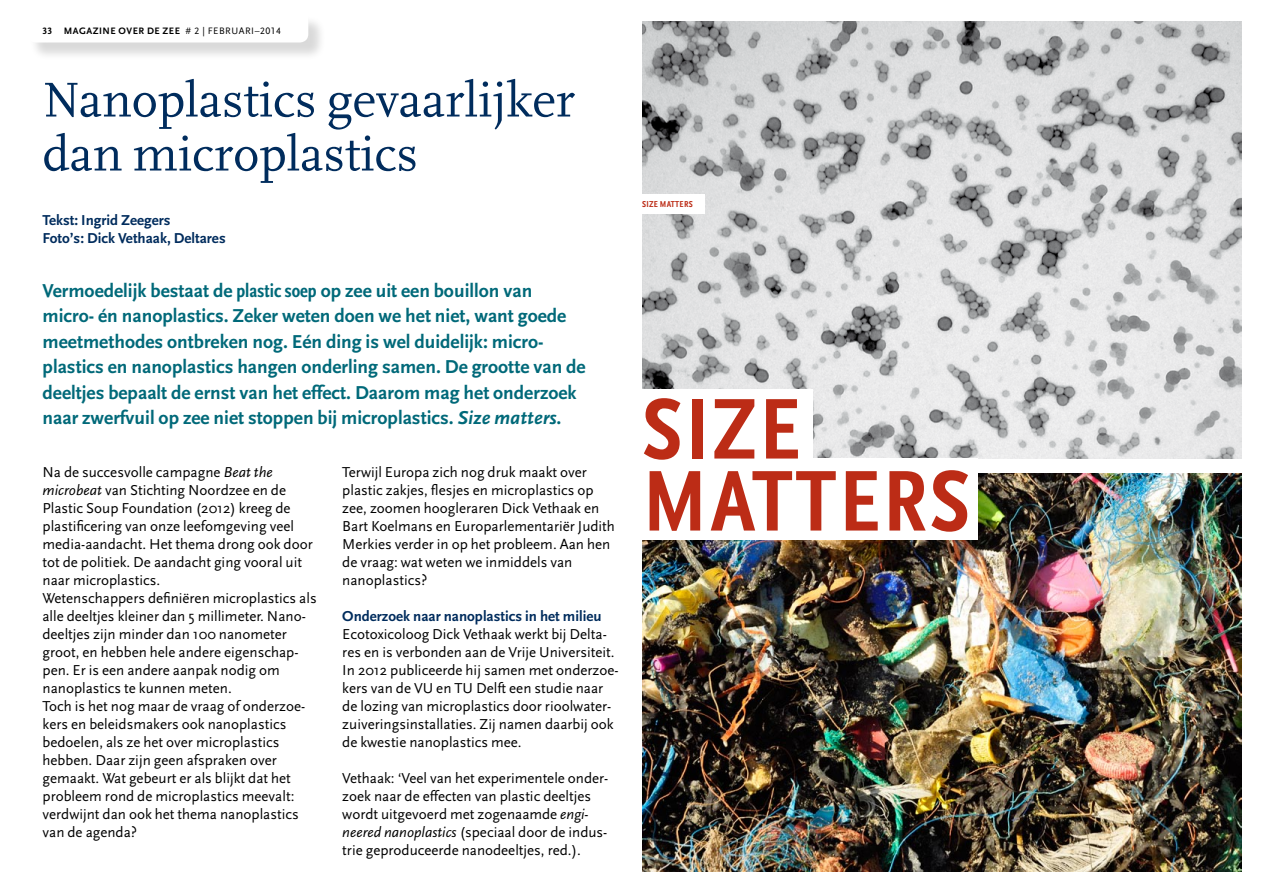
<style>
.page{position:relative;width:1263px;height:893px;background:#fff}
.page>*{position:absolute;margin:0;border:0;box-sizing:border-box;transform-origin:0 0}
.bijschrijft_8_12_bol{font:90px "Scala Sans Bold Con";letter-spacing:.03em;color:#bc2c16}
.Hoofdkop_1_34pt{font:51px/54px "Scala";color:#002c5d}
.intro{font:700 19.5px/25.5px "Scala Sans";color:#006979}
.plat{font:15px/18px "Scala Sans";color:#000}
.tussen{font:700 15px "Scala Sans";color:#002c5d}
.t1{font:700 9.75px "Scala Sans LF";letter-spacing:.05em;color:#000}
.bijschrijft_8_12_bol-2{font:9px "Scala Sans Bold Con";letter-spacing:.03em;color:#bc2c16}
.s1{font-family:"Scala Sans LF Caps";font-weight:400}
.s2{font-family:"Scala Sans Bold Con";font-weight:400}
.s3{font-style:italic}
</style>
<div class="page">
<img style="left:642px;top:473px;width:600px;height:399px">
<img style="left:642px;top:21px;width:600px;height:438px">
<div style="left:627px;top:194px;width:78px;height:20px;background:#fff"></div>
<div style="left:635px;top:458px;width:343px;height:82px;background:#fff"></div>
<div style="left:635px;top:389px;width:178px;height:82px;background:#fff"></div>
<div style="left:30px;top:15px;width:297px;height:46px;background:#000;opacity:.15"></div>
<div style="left:28px;top:13px;width:280px;height:30px;background:#fff;border-radius:9px"></div>
<div style="left:28px;top:0;width:280px;height:26px;background:#fff"></div>
<p class="t1" style="left:43px;top:26px;width:240px">33 MAGAZINE OVER DE ZEE <span class="s1"># 2 | FEBRUARI–2014</span></p>
<p class="Hoofdkop_1_34pt" style="left:43px;top:74px;width:534px">Nanoplastics gevaarlijker dan microplastics</p>
<p class="tussen" style="left:43px;top:212px;width:130px">Tekst: Ingrid Zeegers</p>
<p class="tussen" style="left:43px;top:230px;width:185px">Foto’s: Dick Vethaak, Deltares</p>
<p class="intro" style="left:43px;top:278px;width:545px">Vermoedelijk bestaat de <span class="s2">plastic soep</span> op zee uit een bouillon van micro- én nanoplastics. Zeker weten doen we het niet, want goede meetmethodes ontbreken nog. Eén ding is wel duidelijk: micro&shy;plastics en nanoplastics hangen onderling samen. De grootte van de deeltjes bepaalt de ernst van het effect. Daarom mag het onderzoek naar zwerfvuil op zee niet stoppen bij microplastics. <span class="s3">Size matters</span>.</p>
<p class="plat" style="left:43px;top:463px;width:272px">Na de succesvolle campagne <span class="s3">Beat the microbeat</span> van Stichting Noordzee en de Plastic Soup Foundation (2012) kreeg de plastificering van onze leefomgeving veel media-aandacht. Het thema drong ook door tot de politiek. De aandacht ging vooral uit naar microplastics.</p>
<p class="plat" style="left:43px;top:589px;width:276px">Wetenschappers definiëren microplastics als alle deeltjes kleiner dan 5 millimeter. Nano&shy;deeltjes zijn minder dan 100 nanometer groot, en hebben hele andere eigenschap&shy;pen. Er is een andere aanpak nodig om nanoplastics te kunnen meten.</p>
<p class="plat" style="left:43px;top:697px;width:264px">Toch is het nog maar de vraag of onderzoe&shy;kers en beleidsmakers ook nanoplastics bedoelen, als ze het over microplastics hebben. Daar zijn geen afspraken over gemaakt. Wat gebeurt er als blijkt dat het probleem rond de microplastics meevalt: verdwijnt dan ook het thema nanoplastics van de agenda?</p>
<p class="plat" style="left:342px;top:463px;width:274px">Terwijl Europa zich nog druk maakt over plastic zakjes, flesjes en microplastics op zee, zoomen hoogleraren Dick Vethaak en Bart Koelmans en Europarlementariër Judith Merkies verder in op het probleem. Aan hen de vraag: wat weten we inmiddels van nanoplastics?</p>
<p class="tussen" style="left:342px;top:608px;width:261px">Onderzoek naar nanoplastics in het milieu</p>
<p class="plat" style="left:342px;top:625px;width:278px">Ecotoxicoloog Dick Vethaak werkt bij Delta&shy;res en is verbonden aan de Vrije Universiteit.<br>In 2012 publiceerde hij samen met onderzoe&shy;kers van de VU en TU Delft een studie naar de lozing van microplastics door rioolwater&shy;zuiveringsinstallaties. Zij namen daarbij ook de kwestie nanoplastics mee.</p>
<p class="plat" style="left:342px;top:769px;width:268px">Vethaak: ‘Veel van het experimentele onder&shy;zoek naar de effecten van plastic deeltjes wordt uitgevoerd met zogenaamde <span class="s3">engi&shy;neered nanoplastics</span> (speciaal door de indus&shy;trie geproduceerde nanodeeltjes, red.).</p>
<p class="bijschrijft_8_12_bol-2" style="left:642px;top:199px;width:52px">SIZE MATTERS</p>
<p class="bijschrijft_8_12_bol" style="left:642px;top:381px;width:160px">SIZE</p>
<p class="bijschrijft_8_12_bol" style="left:642px;top:453px;width:330px">MATTERS</p>
</div>
